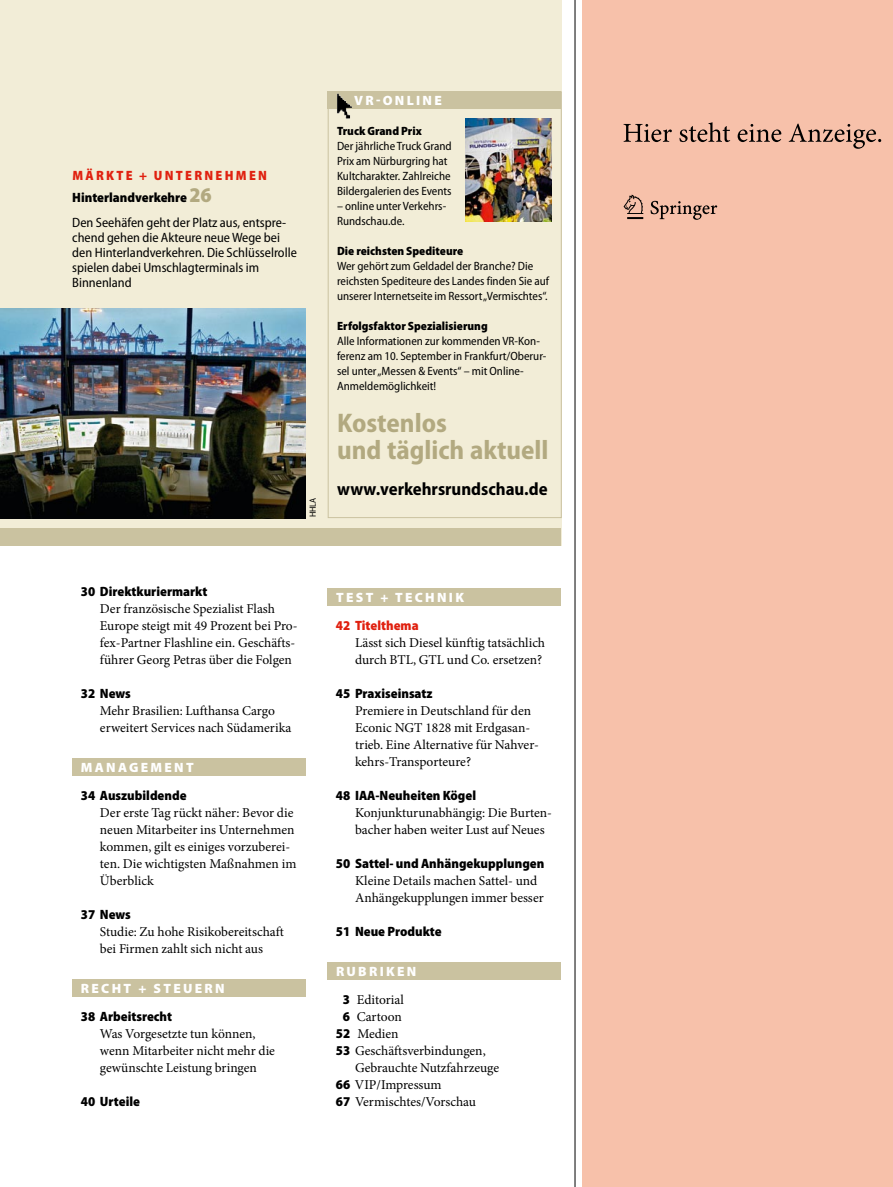
<style>
.page{position:relative;width:893px;height:1187px;background:#fff}
.page>*{position:absolute;margin:0;border:0;box-sizing:border-box;transform-origin:0 0}
.aba_titel{font:700 semi-condensed 27px/27px "Myriad Pro";color:#b2a980}
.abi_vorspann{font:700 semi-condensed 18px "Myriad Pro";color:#000}
.mao_inhalt_grundtext{font:13.5px/17px "Minion Pro";color:#000}
.mac_inhalt_headline{font:900 semi-condensed 13.5px "Myriad Pro";color:#000}
.cac_kasten_stichzeil{font:semi-condensed 13.5px/15px "Myriad Pro";color:#000}
.mac_inhalt_headline-2{font:13.5px/17px "Minion Pro";color:#000}
.cag_kasten_titel_2{font:900 13.5px "Myriad Pro";letter-spacing:.17em;color:#fff}
.cac_kasten_stichzeil-2{font:900 semi-condensed 13.5px "Myriad Pro";color:#000}
.cac_kasten_stichzeil-3{font:900 semi-condensed 13.5px "Myriad Pro";letter-spacing:.17em;color:#e02110}
.mac_inhalt_headline-3{font:900 semi-condensed 13.5px "Myriad Pro";color:#e02110}
.cao_kasten_grundtext{font:semi-condensed 12px/15px "Myriad Pro";color:#000}
.cao_kasten_grundtext-2{font:900 semi-condensed 12px "Myriad Pro";color:#000}
.bad_bildquelle{font:semi-condensed 9px "Myriad Pro";color:#000}
.s1{font-size:21px;color:#b2a980}
.s2{font-family:"Myriad Pro";font-weight:900;font-stretch:semi-condensed}
</style>
<div class="page">
<div style="left:0;top:0;width:561px;height:546px;background:#f2edd7"></div>
<div style="left:72px;top:758px;width:234px;height:17px;background:#cac2a0"></div>
<div style="left:72px;top:979px;width:234px;height:17px;background:#cac2a0"></div>
<div style="left:327px;top:588px;width:234px;height:17px;background:#cac2a0"></div>
<div style="left:327px;top:962px;width:234px;height:17px;background:#cac2a0"></div>
<div style="left:0;top:529px;width:561px;height:17px;background:#cac2a0"></div>
<img style="left:0;top:308px;width:305px;height:210px">
<div style="left:328px;top:91px;width:234px;height:427px;border:1px solid #cac2a0"></div>
<div style="left:327px;top:91px;width:234px;height:17px;background:#cac2a0"></div>
<img style="left:337px;top:94px;width:15px;height:25px">
<hr style="left:575px;top:0;width:1px;height:1186px;background:#000">
<div style="left:583px;top:0;width:310px;height:1186px;background:#f7c1aa"></div>
<svg style="left:624px;top:122px;width:257px;height:27px"></svg>
<svg style="left:624px;top:195px;width:93px;height:25px"></svg>
<img style="left:466px;top:118px;width:86px;height:103px">
<p class="cac_kasten_stichzeil-3" style="left:72px;top:168px;width:196px">Märkte + Unternehm en</p>
<p class="cac_kasten_stichzeil-2" style="left:72px;top:190px;width:141px">Hinterlandverkehre <span class="s1">26</span></p>
<p class="cac_kasten_stichzeil" style="left:72px;top:215px;width:226px">Den Seehäfen geht der Platz aus, entspre&shy;chend gehen die Akteure neue Wege bei den Hinterlandverkehren. Die Schlüsselrolle spielen dabei Umschlagterminals im Binnenland</p>
<p class="bad_bildquelle" style="left:308px;top:517px;width:21px;rotate:-90deg">HHLA</p>
<p class="cag_kasten_titel_2" style="left:354px;top:91px;width:89px">VR-ON LIN E</p>
<p class="cao_kasten_grundtext-2" style="left:337px;top:124px;width:86px">Truck Grand Prix</p>
<p class="cao_kasten_grundtext" style="left:337px;top:138px;width:116px">Der jährliche Truck Grand<br>Prix am Nürburgring hat<br>Kultcharakter. Zahlreiche<br>Bildergalerien des Events</p>
<p class="cao_kasten_grundtext" style="left:337px;top:198px;width:111px">– online unter Verkehrs-<br>Rundschau.de.</p>
<p class="cao_kasten_grundtext-2" style="left:337px;top:244px;width:128px">Die reichsten Spediteure</p>
<p class="cao_kasten_grundtext" style="left:337px;top:258px;width:214px">Wer gehört zum Geldadel der Branche? Die reichsten Spediteure des Landes finden Sie auf unserer Internetseite im Ressort „Vermischtes“.</p>
<p class="cao_kasten_grundtext-2" style="left:337px;top:319px;width:152px">Erfolgsfaktor Spezialisierung</p>
<p class="cao_kasten_grundtext" style="left:337px;top:333px;width:211px">Alle Informationen zur kommenden VR-Kon&shy;ferenz am 10. September in Frankfurt/Oberur&shy;sel unter „Messen &amp; Events“ – mit Online-Anmeldemöglichkeit!</p>
<p class="aba_titel" style="left:337px;top:409px;width:213px">Kostenlos<br>und täglich aktuell</p>
<p class="abi_vorspann" style="left:337px;top:478px;width:212px">www.verkehrsrundschau.de</p>
<p class="mac_inhalt_headline" style="left:81px;top:583px;width:128px">30 Direktkuriermarkt</p>
<p class="mao_inhalt_grundtext" style="left:100px;top:600px;width:199px">Der französische Spezialist Flash Europe steigt mit 49 Prozent bei Pro&shy;fex-Partner Flashline ein. Geschäfts&shy;führer Georg Petras über die Folgen</p>
<p class="mac_inhalt_headline" style="left:81px;top:685px;width:51px">32 N ews</p>
<p class="mao_inhalt_grundtext" style="left:100px;top:702px;width:193px">Mehr Brasilien: Lufthansa Cargo erweitert Services nach Südamerika</p>
<p class="cag_kasten_titel_2" style="left:81px;top:758px;width:114px">MAN AGEMEN T</p>
<p class="mac_inhalt_headline" style="left:81px;top:787px;width:107px">34 Auszubildende</p>
<p class="mao_inhalt_grundtext" style="left:100px;top:804px;width:198px">Der erste Tag rückt näher: Bevor die neuen Mitarbeiter ins Unternehmen kommen, gilt es einiges vorzuberei&shy;ten. Die wichtigsten Maßnahmen im<br>Überblick</p>
<p class="mac_inhalt_headline" style="left:81px;top:906px;width:51px">37 N ews</p>
<p class="mao_inhalt_grundtext" style="left:100px;top:923px;width:185px">Studie: Zu hohe Risikobereitschaft bei Firmen zahlt sich nicht aus</p>
<p class="cag_kasten_titel_2" style="left:81px;top:979px;width:144px">RECHT + STEUERN</p>
<p class="mac_inhalt_headline" style="left:81px;top:1008px;width:93px">38 Arbeitsrecht</p>
<p class="mao_inhalt_grundtext" style="left:100px;top:1025px;width:177px">Was Vorgesetzte tun können, wenn Mitarbeiter nicht mehr die gewünschte Leistung bringen</p>
<p class="mac_inhalt_headline" style="left:81px;top:1093px;width:61px">40 Urteile</p>
<p class="cag_kasten_titel_2" style="left:336px;top:588px;width:130px">TEST + TECHNIK</p>
<p class="mac_inhalt_headline-3" style="left:336px;top:617px;width:84px">42 Titelthema</p>
<p class="mao_inhalt_grundtext" style="left:355px;top:634px;width:192px">Lässt sich Diesel künftig tatsächlich durch BTL, GTL und Co. ersetzen?</p>
<p class="mac_inhalt_headline" style="left:336px;top:685px;width:98px">45 Praxiseinsatz</p>
<p class="mao_inhalt_grundtext" style="left:355px;top:702px;width:185px">Premiere in Deutschland für den<br>Econic NGT 1828 mit Erdgasan&shy;trieb. Eine Alternative für Nahver&shy;kehrs-Transporteure?</p>
<p class="mac_inhalt_headline" style="left:336px;top:787px;width:142px">48 IAA-Neuheiten Kögel</p>
<p class="mao_inhalt_grundtext" style="left:355px;top:804px;width:199px">Konjunkturunabhängig: Die Burten&shy;bacher haben weiter Lust auf Neues</p>
<p class="mac_inhalt_headline" style="left:336px;top:855px;width:210px">50 Sattel- und Anhängekupplungen</p>
<p class="mao_inhalt_grundtext" style="left:355px;top:872px;width:184px">Kleine Details machen Sattel- und</p>
<p class="mao_inhalt_grundtext" style="left:355px;top:889px;width:190px">Anhängekupplungen immer besser</p>
<p class="mac_inhalt_headline" style="left:336px;top:923px;width:107px">51 Neue Produkte</p>
<p class="cag_kasten_titel_2" style="left:336px;top:962px;width:80px">RUBRIKEN</p>
<p class="mac_inhalt_headline-2" style="left:343px;top:991px;width:63px"><span class="s2">3</span> Editorial</p>
<p class="mac_inhalt_headline-2" style="left:343px;top:1008px;width:61px"><span class="s2">6</span> Cartoon</p>
<p class="mac_inhalt_headline-2" style="left:336px;top:1025px;width:64px"><span class="s2">52</span> Medien</p>
<p class="mac_inhalt_headline-2" style="left:355px;top:1042px;width:146px;text-indent:-19px"><span class="s2">53</span> Geschäftsverbindungen,<br>Gebrauchte Nutzfahrzeuge</p>
<p class="mac_inhalt_headline-2" style="left:336px;top:1076px;width:107px"><span class="s2">66</span> VIP/Impressum</p>
<p class="mac_inhalt_headline-2" style="left:336px;top:1093px;width:142px"><span class="s2">67</span> Vermischtes/Vorschau</p>
</div>
